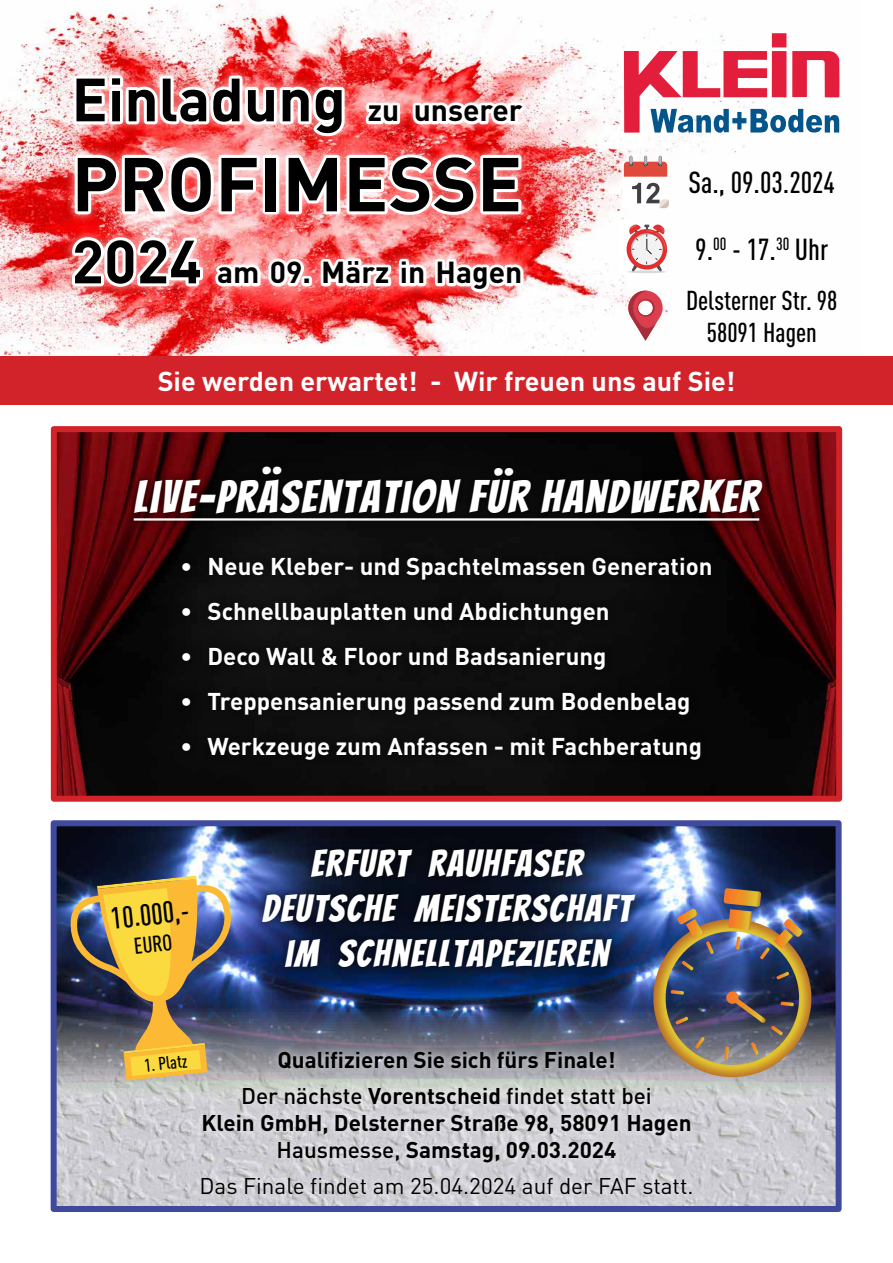
<style>
.page{position:relative;width:893px;height:1263px;background:#fff}
.page>*{position:absolute;margin:0;border:0;box-sizing:border-box;transform-origin:0 0}
.t1{font:700 75px "DINOT";color:#000}
.t2{font:700 60px "DINOT";color:#000}
.t3{font:45px "Bangers";letter-spacing:.05em;color:#fff}
.t4{font:37.5px/45px "Bangers";letter-spacing:.05em;color:#fff;text-align:center}
.t5{font:500 condensed 30px "DINOT";color:#000}
.t6{font:700 30px "DINOT";color:#000}
.t7{font:700 27px "DINOT";color:#fff}
.t8{font:500 condensed 27px/32.4px "DINOT";color:#000;text-align:center}
.t9{font:700 24px "DINOT";color:#fff}
.t10{font:700 22.5px/36px "DINOT";color:#000;text-align:center}
.t11{font:22.5px "DINOT";color:#000}
.t12{font:500 condensed 22.5px "DINOT";color:#000}
.t13{font:500 condensed 18px "DINOT";color:#000}
.s1{font-size:30px}
.s2{font-size:60px}
.s3{font-weight:500}
</style>
<div class="page">
<img style="left:58px;top:1187px;width:777px;height:18px">
<img style="left:0;top:0;width:840px;height:356px">
<div style="left:63px;top:66px;width:471px;height:236px;background:#fff;opacity:.75"></div>
<svg style="left:70px;top:72px;width:278px;height:67px"></svg>
<svg style="left:362px;top:100px;width:41px;height:29px"></svg>
<svg style="left:410px;top:98px;width:121px;height:31px"></svg>
<svg style="left:72px;top:151px;width:191px;height:68px"></svg>
<div style="left:263px;top:155px;width:16px;height:59px;border:6px solid #fff"></div>
<svg style="left:283px;top:151px;width:241px;height:67px"></svg>
<svg style="left:67px;top:234px;width:241px;height:57px"></svg>
<div style="left:301px;top:276px;width:11px;height:10px;border:6px solid #fff"></div>
<svg style="left:318px;top:246px;width:77px;height:45px"></svg>
<div style="left:399px;top:259px;width:10px;height:9px;border:6px solid #fff"></div>
<svg style="left:404px;top:256px;width:122px;height:39px"></svg>
<div style="left:772px;top:33px;width:14px;height:14px;background:#e31d3c"></div>
<svg style="left:624px;top:51px;width:215px;height:82px"></svg>
<div style="left:0;top:356px;width:893px;height:49px;background:#d2232a"></div>
<svg style="left:626px;top:289px;width:38px;height:52px"></svg>
<div style="left:619px;top:222px;width:53px;height:53px;background:#fff"></div>
<hr style="left:627px;top:270px;width:39px;height:3px;background:#000;border-radius:50%">
<svg style="left:627px;top:229px;width:40px;height:41px"></svg>
<svg style="left:628px;top:224px;width:38px;height:48px"></svg>
<svg style="left:622px;top:156px;width:47px;height:52px"></svg>
<img style="left:58px;top:827px;width:777px;height:360px">
<div style="left:51px;top:820px;width:791px;height:392px;border:6px solid #3f4a9f"></div>
<div style="left:253px;top:840px;width:391px;height:136px;background:#000;opacity:.75"></div>
<div style="left:192px;top:1042px;width:508px;height:162px;background:#fff;opacity:.75"></div>
<img style="left:69px;top:875px;width:164px;height:206px">
<img style="left:649px;top:888px;width:166px;height:193px">
<img style="left:58px;top:433px;width:777px;height:362px">
<div style="left:51px;top:426px;width:791px;height:376px;border:6px solid #d2232a"></div>
<div style="left:173px;top:548px;width:547px;height:220px;background:#0c0c0c"></div>
<div style="left:125px;top:458px;width:647px;height:72px;background:#000;opacity:.75"></div>
<hr style="left:134px;top:518px;width:625px;height:3px;background:#fff">
<h2 class="t2" style="left:71px;top:60px;width:452px">Einladung <span class="s1">zu unserer</span></h2>
<h1 class="t1" style="left:71px;top:135px;width:452px">PROFIMESSE</h1>
<p class="t6" style="left:71px;top:253px;width:452px"><span class="s2">2024</span> am 09. März in Hagen</p>
<p class="t5" style="left:688px;top:165px;width:148px">Sa., 09.03.2024</p>
<p class="t5" style="left:695px;top:232px;width:135px">9.<sup>00</sup> - 17.<sup>30</sup> Uhr</p>
<p class="t8" style="left:686px;top:284px;width:153px">Delsterner Str. 98<br>58091 Hagen</p>
<p class="t7" style="left:158px;top:363px;width:579px">Sie werden erwartet! - Wir freuen uns auf Sie!</p>
<h3 class="t3" style="left:134px;top:471px;width:627px">LIVE-PRÄSENTATION FÜR HANDWERKER</h3>
<p class="t9" style="left:180px;top:550px;width:533px">• Neue Kleber- und Spachtelmassen Generation</p>
<p class="t9" style="left:180px;top:595px;width:431px">• Schnellbauplatten und Abdichtungen</p>
<p class="t9" style="left:180px;top:640px;width:428px">• Deco Wall &amp; Floor und Badsanierung</p>
<p class="t9" style="left:180px;top:685px;width:511px">• Treppensanierung passend zum Bodenbelag</p>
<p class="t9" style="left:180px;top:730px;width:523px">• Werkzeuge zum Anfassen - mit Fachberatung</p>
<p class="t5" style="left:109px;top:900px;width:80px;rotate:-6deg">10.000,-</p>
<p class="t12" style="left:133px;top:932px;width:40px;rotate:-6deg">EURO</p>
<h3 class="t4" style="left:262px;top:842px;width:370px">ERFURT RAUHFASER<br>DEUTSCHE MEISTERSCHAFT<br>IM SCHNELLTAPEZIEREN</h3>
<p class="t13" style="left:143px;top:1055px;width:44px;rotate:-6deg">1. Platz</p>
<p class="t10" style="left:241px;top:1041px;width:412px">Qualifizieren Sie sich fürs Finale!<br><span class="s3">Der nächste</span> Vorentscheid <span class="s3">findet statt bei</span></p>
<p class="t10" style="left:201px;top:1109px;width:492px;line-height:27px">Klein GmbH, Delsterner Straße 98, 58091 Hagen<br><span class="s3">Hausmesse,</span> Samstag, 09.03.2024</p>
<p class="t11" style="left:199px;top:1172px;width:496px">Das Finale findet am 25.04.2024 auf der FAF statt.</p>
</div>
